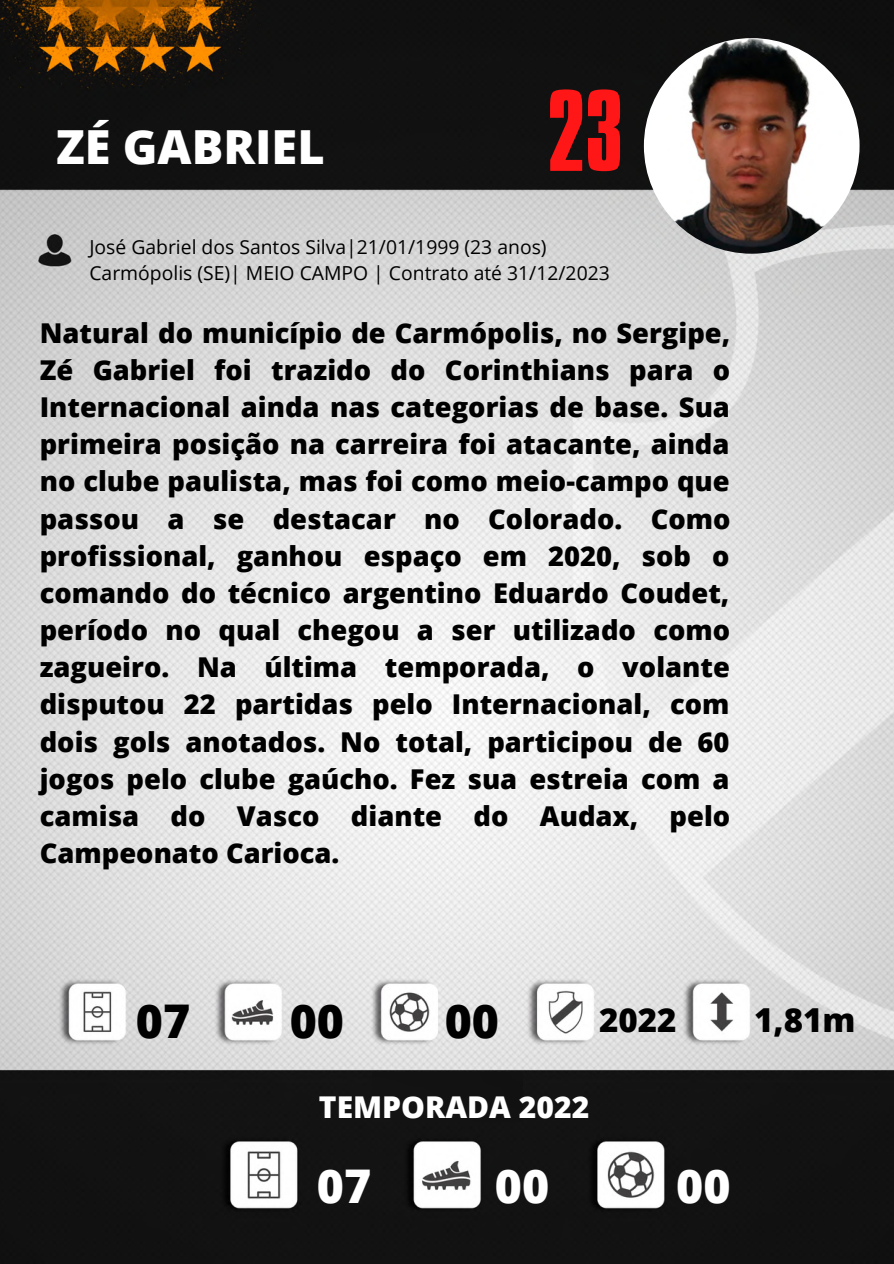
<style>
.page{position:relative;width:894px;height:1264px;background:#fff}
.page>*{position:absolute;margin:0;border:0;box-sizing:border-box;transform-origin:0 0}
.t1{font:99.75px "Aka Acid GR Compacta";color:#ff1616}
.t2{font:800 46.95px "Open Sans";color:#fff}
.t3{font:800 46.5px "Open Sans";color:#000}
.t4{font:800 46.5px "Open Sans";color:#fff}
.t5{font:800 33px "Open Sans";color:#000}
.t6{font:800 30px "Open Sans";color:#fff}
.t7{font:800 27.3px/37.2px "Open Sans";color:#000;text-align:justify}
.t8{font:19.35px/26.1px "Open Sans";color:#000}
</style>
<div class="page">
<img style="left:0;top:0;width:893px;height:1263px">
<div style="left:372px;top:1072px;width:150px;height:49px;background:#121212"></div>
<img style="left:643px;top:38px;width:216px;height:216px;border-radius:50%">
<h2 class="t2" style="left:56px;top:114px;width:270px">ZÉ GABRIEL</h2>
<h1 class="t1" style="left:547px;top:92px;width:78px">23</h1>
<p class="t8" style="left:89px;top:233px;width:521px">José Gabriel dos Santos Silva|21/01/1999 (23 anos)<br>Carmópolis (SE)| MEIO CAMPO | Contrato até 31/12/2023</p>
<p class="t7" style="left:40px;top:313px;width:692px">Natural do município de Carmópolis, no Sergipe, Zé Gabriel foi trazido do Corinthians para o Internacional ainda nas categorias de base. Sua primeira posição na carreira foi atacante, ainda no clube paulista, mas foi como meio-campo que passou a se destacar no Colorado. Como profissional, ganhou espaço em 2020, sob o comando do técnico argentino Eduardo Coudet, período no qual chegou a ser utilizado como zagueiro. Na última temporada, o volante disputou 22 partidas pelo Internacional, com dois gols anotados. No total, participou de 60 jogos pelo clube gaúcho. Fez sua estreia com a camisa do Vasco diante do Audax, pelo Campeonato Carioca.</p>
<h3 class="t3" style="left:136px;top:988px;width:56px">07</h3>
<h3 class="t3" style="left:289px;top:988px;width:56px">00</h3>
<h3 class="t3" style="left:444px;top:988px;width:56px">00</h3>
<p class="t5" style="left:599px;top:997px;width:79px">2022</p>
<p class="t5" style="left:754px;top:997px;width:103px">1,81m</p>
<p class="t6" style="left:319px;top:1085px;width:272px">TEMPORADA 2022</p>
<h3 class="t4" style="left:317px;top:1153px;width:56px">07</h3>
<h3 class="t4" style="left:495px;top:1153px;width:56px">00</h3>
<h3 class="t4" style="left:676px;top:1153px;width:56px">00</h3>
</div>
